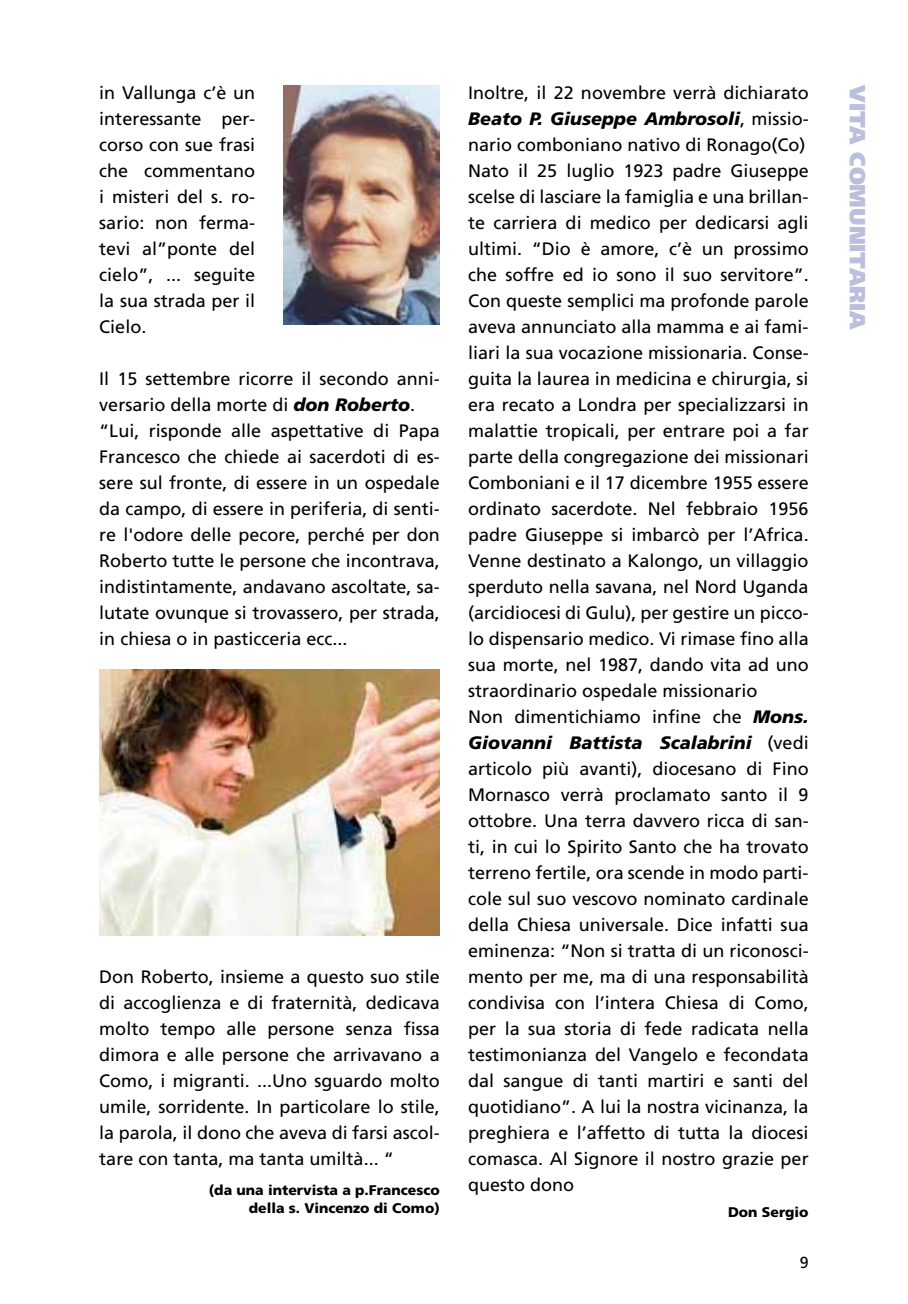
<style>
.page{position:relative;width:908px;height:1304px;background:#fff}
.page>*{position:absolute;margin:0;border:0;box-sizing:border-box;transform-origin:0 0}
.t1{font:900 22px "Frutiger";color:#bbbedc}
.t2{font:18px/26px "Frutiger";color:#000;text-align:justify}
.t3{font:16px "Frutiger";color:#000}
.t4{font:900 14px/18px "Frutiger";color:#000;text-align:right}
.s1{font-weight:900;font-style:italic}
</style>
<div class="page">
<img style="left:283px;top:85px;width:156px;height:240px">
<img style="left:99px;top:669px;width:340px;height:266px">
<p class="t2" style="left:99px;top:80px;width:157px">in Vallunga c’è un interessante per&shy;corso con sue frasi che commentano i misteri del s. ro&shy;sario: non ferma&shy;tevi al”ponte del cielo”, ... seguite la sua strada per il Cielo.</p>
<p class="t2" style="left:99px;top:366px;width:342px;text-align:left">I l 15 settembre ricorre il secondo anni&shy;versario della morte di <span class="s1">don Roberto</span>. “Lui, risponde alle aspettative di Papa Francesco che chiede ai sacerdoti di es&shy;sere sul fronte, di essere in un ospedale da campo, di essere in periferia, di senti&shy;re l'odore delle pecore, perché per don Roberto tutte le persone che incontrava, indistintamente, andavano ascoltate, sa&shy;lutate ovunque si trovassero, per strada, in chiesa o in pasticceria ecc...</p>
<p class="t2" style="left:99px;top:963px;width:342px">Don Roberto, insieme a questo suo stile di accoglienza e di fraternità, dedicava molto tempo alle persone senza fissa dimora e alle persone che arrivavano a Como, i migranti. ...U no sguardo molto umile, sorridente. I n particolare lo stile, la parola, il dono che aveva di farsi ascol&shy;tare con tanta, ma tanta umiltà... “</p>
<p class="t4" style="left:209px;top:1181px;width:232px">(da una intervista a p.Francesco della s. Vincenzo di Como)</p>
<p class="t2" style="left:468px;top:80px;width:342px;text-align:left">I noltre, il 22 novembre verrà dichiarato <span class="s1">Beato P. Giuseppe Ambrosoli</span>, missio&shy;nario comboniano nativo di Ronago(Co)<br>Nato il 25 luglio 1923 padre Giuseppe scelse di lasciare la famiglia e una brillan&shy;te carriera di medico per dedicarsi agli ultimi. “Dio è amore, c’è un prossimo che soffre ed io sono il suo servitore”.<br>Con queste semplici ma profonde parole aveva annunciato alla mamma e ai fami&shy;liari la sua vocazione missionaria. Conse&shy;guita la laurea in medicina e chirurgia, si era recato a Londra per specializzarsi in malattie tropicali, per entrare poi a far parte della congregazione dei missionari Comboniani e il 17 dicembre 1955 essere ordinato sacerdote. Nel febbraio 1956 padre Giuseppe si imbarcò per l’Africa.<br>Venne destinato a Kalongo, un villaggio sperduto nella savana, nel Nord Uganda (arcidiocesi di Gulu), per gestire un picco&shy;lo dispensario medico. Vi rimase fino alla sua morte, nel 1987, dando vita ad uno straordinario ospedale missionario<br>Non dimentichiamo infine che <span class="s1">Mons.<br>Giovanni Battista Scalabrini</span> (vedi articolo più avanti), diocesano di Fino M ornasco verrà proclamato santo il 9 ottobre. U na terra davvero ricca di san&shy;ti, in cui lo Spirito Santo che ha trovato terreno fertile, ora scende in modo parti&shy;cole sul suo vescovo nominato cardinale della Chiesa universale. Dice infatti sua eminenza: “Non si tratta di un riconosci&shy;mento per me, ma di una responsabilità condivisa con l’intera Chiesa di Como, per la sua storia di fede radicata nella testimonianza del Vangelo e fecondata dal sangue di tanti martiri e santi del quotidiano”. A lui la nostra vicinanza, la preghiera e l’affetto di tutta la diocesi comasca. Al Signore il nostro grazie per questo dono</p>
<p class="t4" style="left:727px;top:1203px;width:82px">Don Sergio</p>
<p class="t3" style="left:799px;top:1253px;width:10px">9</p>
<p class="t1" style="left:870px;top:85px;width:245px;rotate:90deg">VITA COMUNITARIA</p>
</div>
